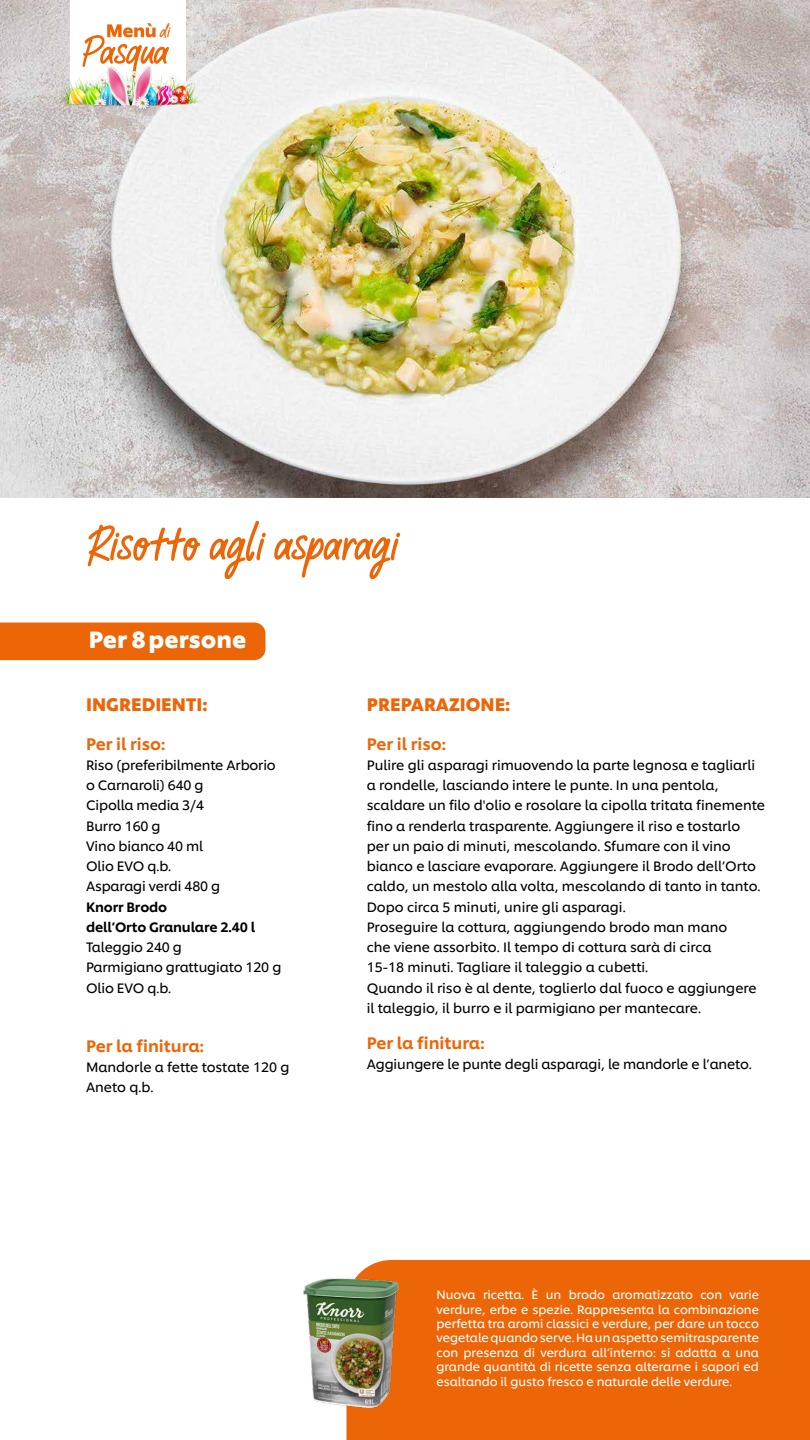
<style>
.page{position:relative;width:810px;height:1440px;background:#fff}
.page>*{position:absolute;margin:0;border:0;box-sizing:border-box;transform-origin:0 0}
.t1{font:63.75px "Chefs Hand";letter-spacing:-.025em;color:#ec6608}
.t2{font:51.75px "Chefs Hand";letter-spacing:-.025em;color:#ec6608}
.t3{font:700 23.25px "Unilever Shilling";color:#fff}
.t4{font:22.8px "Chefs Hand";color:#ec6608}
.t5{font:700 18px "Unilever Shilling";color:#ec6608}
.t6{font:500 16.5px "Unilever Shilling";color:#ec6608}
.t7{font:13.5px/20.2px "Unilever Shilling";color:#000}
.t8{font:500 13.5px/20.2px "Unilever Shilling";letter-spacing:-.01em;color:#000}
.t9{font:12px/14.4px "Unilever Shilling";color:#fff;text-align:justify}
</style>
<div class="page">
<img style="left:0;top:0;width:810px;height:497px">
<div style="left:347px;top:1260px;width:463px;height:180px;background:#ec6608"></div>
<div style="left:0;top:622px;width:266px;height:38px;background:#ec6608"></div>
<svg style="left:70px;top:0;width:116px;height:52px"></svg>
<img style="left:36px;top:52px;width:187px;height:61px">
<img style="left:303px;top:1278px;width:96px;height:129px">
<h3 class="t4" style="left:160px;top:19px;width:12px">di</h3>
<h2 class="t2" style="left:81px;top:24px;width:89px">Pasqua</h2>
<h1 class="t1" style="left:86px;top:511px;width:315px">Risotto agli asparagi</h1>
<h3 class="t3" style="left:89px;top:621px;width:159px">Per 8 persone</h3>
<h3 class="t5" style="left:86px;top:690px;width:123px">INGREDIENTI:</h3>
<p class="t6" style="left:86px;top:731px;width:81px">Per il riso:</p>
<p class="t7" style="left:86px;top:754px;width:191px">Riso (preferibilmente Arborio o Carnaroli) 640 g<br>Cipolla media 3/4<br>Burro 160 g<br>Vino bianco 40 ml<br>Olio EVO q.b.<br>Asparagi verdi 480 g</p>
<p class="t8" style="left:86px;top:895px;width:171px">Knorr Brodo<br>dell’Orto Granulare 2.40 l</p>
<p class="t7" style="left:86px;top:936px;width:197px">Taleggio 240 g<br>Parmigiano grattugiato 120 g<br>Olio EVO q.b.</p>
<p class="t6" style="left:86px;top:1033px;width:119px">Per la finitura:</p>
<p class="t7" style="left:86px;top:1056px;width:205px">Mandorle a fette tostate 120 g<br>Aneto q.b.</p>
<h3 class="t5" style="left:367px;top:690px;width:145px">PREPARAZIONE:</h3>
<p class="t6" style="left:367px;top:731px;width:81px">Per il riso:</p>
<p class="t7" style="left:367px;top:754px;width:400px">Pulire gli asparagi rimuovendo la parte legnosa e tagliarli a rondelle, lasciando intere le punte. In una pentola, scaldare un filo d'olio e rosolare la cipolla tritata finemente fino a renderla trasparente. Aggiungere il riso e tostarlo per un paio di minuti, mescolando. Sfumare con il vino bianco e lasciare evaporare. Aggiungere il Brodo dell’Orto caldo, un mestolo alla volta, mescolando di tanto in tanto.<br>Dopo circa 5 minuti, unire gli asparagi.<br>Proseguire la cottura, aggiungendo brodo man mano<br>che viene assorbito. Il tempo di cottura sarà di circa<br>15-18 minuti. Tagliare il taleggio a cubetti.<br>Quando il riso è al dente, toglierlo dal fuoco e aggiungere il taleggio, il burro e il parmigiano per mantecare.</p>
<p class="t6" style="left:367px;top:1030px;width:119px">Per la finitura:</p>
<p class="t7" style="left:367px;top:1053px;width:387px">Aggiungere le punte degli asparagi, le mandorle e l’aneto.</p>
<p class="t9" style="left:436px;top:1287px;width:324px">Nuova ricetta. È un brodo aromatizzato con varie verdure, erbe e spezie. Rappresenta la combinazione perfetta tra aromi classici e verdure, per dare un tocco vegetale quando serve. Ha un aspetto semitrasparente con presenza di verdura all’interno: si adatta a una grande quantità di ricette senza alterarne i sapori ed esaltando il gusto fresco e naturale delle verdure.</p>
</div>
